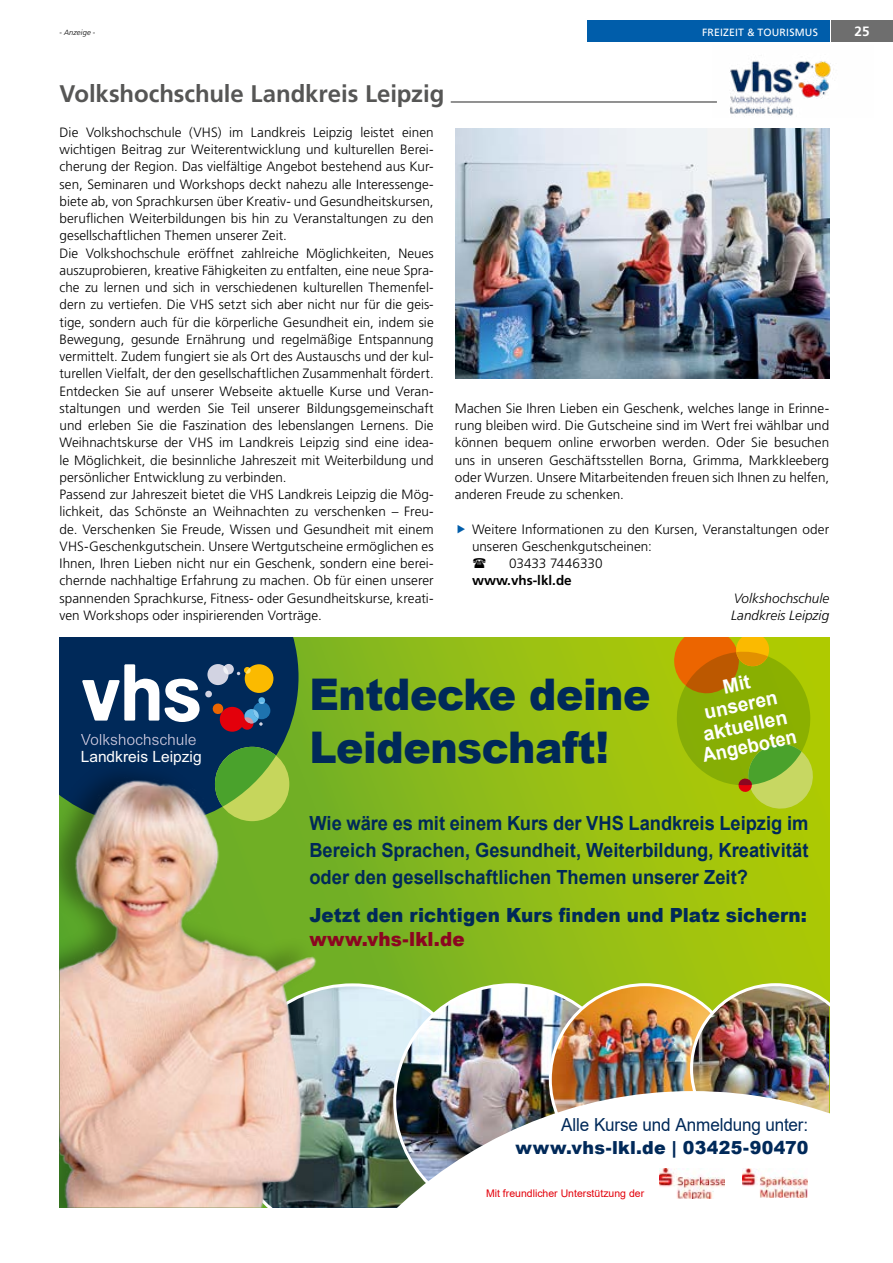
<style>
.page{position:relative;width:893px;height:1263px;background:#fff}
.page>*{position:absolute;margin:0;border:0;box-sizing:border-box;transform-origin:0 0}
.t1{font:900 43.65px/53.2px "Arial";letter-spacing:-.01em;color:#002959;scale:.94 1}
.t2{font:700 24px "Frutiger LT Std";letter-spacing:-.005em;color:#565655}
.t3{font:700 19.5px/27px "Arial";color:#002959;text-align:justify;scale:.94 1}
.t4{font:900 19.5px "Arial";letter-spacing:.005em;color:#002959;scale:.94 1}
.t5{font:700 19.5px/21px "Arial";color:#fff;text-align:center}
.t6{font:900 19.5px "Arial";letter-spacing:.005em;color:#8b0620;scale:.94 1}
.t7{font:18px "Arial";letter-spacing:-.01em;color:#002959;scale:.95 1}
.t8{font:900 18px "Arial";letter-spacing:.015em;color:#002959}
.t9{font:15.45px "Arial";color:#fff}
.t10{font:300 13.5px/17.2px "Frutiger LT Std";letter-spacing:.005em;color:#000}
.t11{font:italic 300 13.5px/17.2px "Frutiger LT Std";color:#000}
.t12{font:700 13.5px "Frutiger LT Std";color:#000}
.t13{font:700 13.5px "Frutiger LT Std";color:#fff}
.t14{font:10.5px "Arial";color:#e3000b}
.t15{font:10.5px "Frutiger LT Std";letter-spacing:.02em;color:#fff}
.t16{font:italic 300 7.5px "Frutiger LT Std";letter-spacing:.02em;color:#000}
</style>
<div class="page">
<div style="left:587px;top:20px;width:242px;height:22px;background:#005daa"></div>
<div style="left:831px;top:20px;width:62px;height:22px;background:#6e6e6e"></div>
<svg style="left:299px;top:638px;width:530px;height:347px;background:#94be15"></svg>
<svg style="left:360px;top:983px;width:33px;height:108px;background:#cfe2e6"></svg>
<svg style="left:673px;top:638px;width:143px;height:174px;background:#9fad0c"></svg>
<img style="left:393px;top:983px;width:237px;height:108px">
<img style="left:550px;top:985px;width:140px;height:106px">
<img style="left:690px;top:983px;width:139px;height:108px">
<img style="left:360px;top:1091px;width:469px;height:117px">
<img style="left:60px;top:761px;width:300px;height:447px">
<img style="left:743px;top:1168px;width:65px;height:29px">
<img style="left:659px;top:1168px;width:65px;height:30px">
<svg style="left:60px;top:638px;width:239px;height:188px;background:#436065"></svg>
<hr style="left:451px;top:101px;width:266px;height:2px;background:#6e6e6e">
<img style="left:712px;top:60px;width:119px;height:57px">
<img style="left:455px;top:129px;width:374px;height:249px">
<p class="t16" style="left:60px;top:29px;width:37px">- Anzeige -</p>
<p class="t15" style="left:702px;top:26px;width:117px">FREIZEIT &amp; TOURISMUS</p>
<p class="t13" style="left:855px;top:23px;width:17px">25</p>
<h2 class="t2" style="left:60px;top:80px;width:386px">Volkshochschule Landkreis Leipzig</h2>
<p class="t10" style="left:60px;top:124px;width:376px">Die Volkshochschule (VHS) im Landkreis Leipzig leistet einen wichtigen Beitrag zur Weiterentwicklung und kulturellen Berei&shy;cherung der Region. Das vielfältige Angebot bestehend aus Kur&shy;sen, Seminaren und Workshops deckt nahezu alle Interessenge&shy;biete ab, von Sprachkursen über Kreativ- und Gesundheitskursen, beruflichen Weiterbildungen bis hin zu Veranstaltungen zu den gesellschaftlichen Themen unserer Zeit.<br>Die Volkshochschule eröffnet zahlreiche Möglichkeiten, Neues auszuprobieren, kreative Fähigkeiten zu entfalten, eine neue Spra&shy;che zu lernen und sich in verschiedenen kulturellen Themenfel&shy;dern zu vertiefen. Die VHS setzt sich aber nicht nur für die geis&shy;tige, sondern auch für die körperliche Gesundheit ein, indem sie Bewegung, gesunde Ernährung und regelmäßige Entspannung vermittelt. Zudem fungiert sie als Ort des Austauschs und der kul&shy;turellen Vielfalt, der den gesellschaftlichen Zusammenhalt fördert.<br>Entdecken Sie auf unserer Webseite aktuelle Kurse und Veran&shy;staltungen und werden Sie Teil unserer Bildungsgemeinschaft und erleben Sie die Faszination des lebenslangen Lernens. Die Weihnachtskurse der VHS im Landkreis Leipzig sind eine idea&shy;le Möglichkeit, die besinnliche Jahreszeit mit Weiterbildung und persönlicher Entwicklung zu verbinden.<br>Passend zur Jahreszeit bietet die VHS Landkreis Leipzig die Mög&shy;lichkeit, das Schönste an Weihnachten zu verschenken – Freu&shy;de. Verschenken Sie Freude, Wissen und Gesundheit mit einem VHS-Geschenkgutschein. Unsere Wertgutscheine ermöglichen es Ihnen, Ihren Lieben nicht nur ein Geschenk, sondern eine berei&shy;chernde nachhaltige Erfahrung zu machen. Ob für einen unserer spannenden Sprachkurse, Fitness- oder Gesundheitskurse, kreati&shy;ven Workshops oder inspirierenden Vorträge.</p>
<p class="t10" style="left:455px;top:400px;width:376px;text-align:justify">Machen Sie Ihren Lieben ein Geschenk, welches lange in Erinne&shy;rung bleiben wird. Die Gutscheine sind im Wert frei wählbar und können bequem online erworben werden. Oder Sie besuchen uns in unseren Geschäftsstellen Borna, Grimma, Markkleeberg oder Wurzen. Unsere Mitarbeitenden freuen sich Ihnen zu helfen, anderen Freude zu schenken.</p>
<p class="t10" style="left:472px;top:521px;width:359px">Weitere Informationen zu den Kursen, Veranstaltungen oder</p>
<p class="t10" style="left:472px;top:538px;width:181px">unseren Geschenkgutscheinen:</p>
<p class="t10" style="left:509px;top:555px;width:95px">03433 7446330</p>
<p class="t12" style="left:472px;top:573px;width:101px">www.vhs-lkl.de</p>
<p class="t11" style="left:731px;top:589px;width:100px">Volkshochschule<br>Landkreis Leipzig</p>
<p class="t9" style="left:81px;top:746px;width:122px">Landkreis Leipzig</p>
<h1 class="t1" style="left:309px;top:666px;width:364px">Entdecke deine<br>Leidenschaft!</h1>
<h3 class="t5" style="left:688px;top:684px;width:97px;rotate:-12deg">Mit unseren aktuellen<br>Angeboten</h3>
<h3 class="t3" style="left:309px;top:810px;width:532px">Wie wäre es mit einem Kurs der VHS Landkreis Leipzig im Bereich Sprachen, Gesundheit, Weiterbildung, Kreativität oder den gesellschaftlichen Themen unserer Zeit?</h3>
<h3 class="t4" style="left:309px;top:901px;width:531px">Jetzt den richtigen Kurs finden und Platz sichern:</h3>
<h3 class="t6" style="left:309px;top:925px;width:167px">www.vhs-lkl.de</h3>
<h3 class="t7" style="left:561px;top:1113px;width:262px">Alle Kurse und Anmeldung unter:</h3>
<h3 class="t8" style="left:516px;top:1134px;width:294px">www.vhs-lkl.de | 03425-90470</h3>
<p class="t14" style="left:486px;top:1186px;width:160px">Mit freundlicher Unterstützung der</p>
</div>
